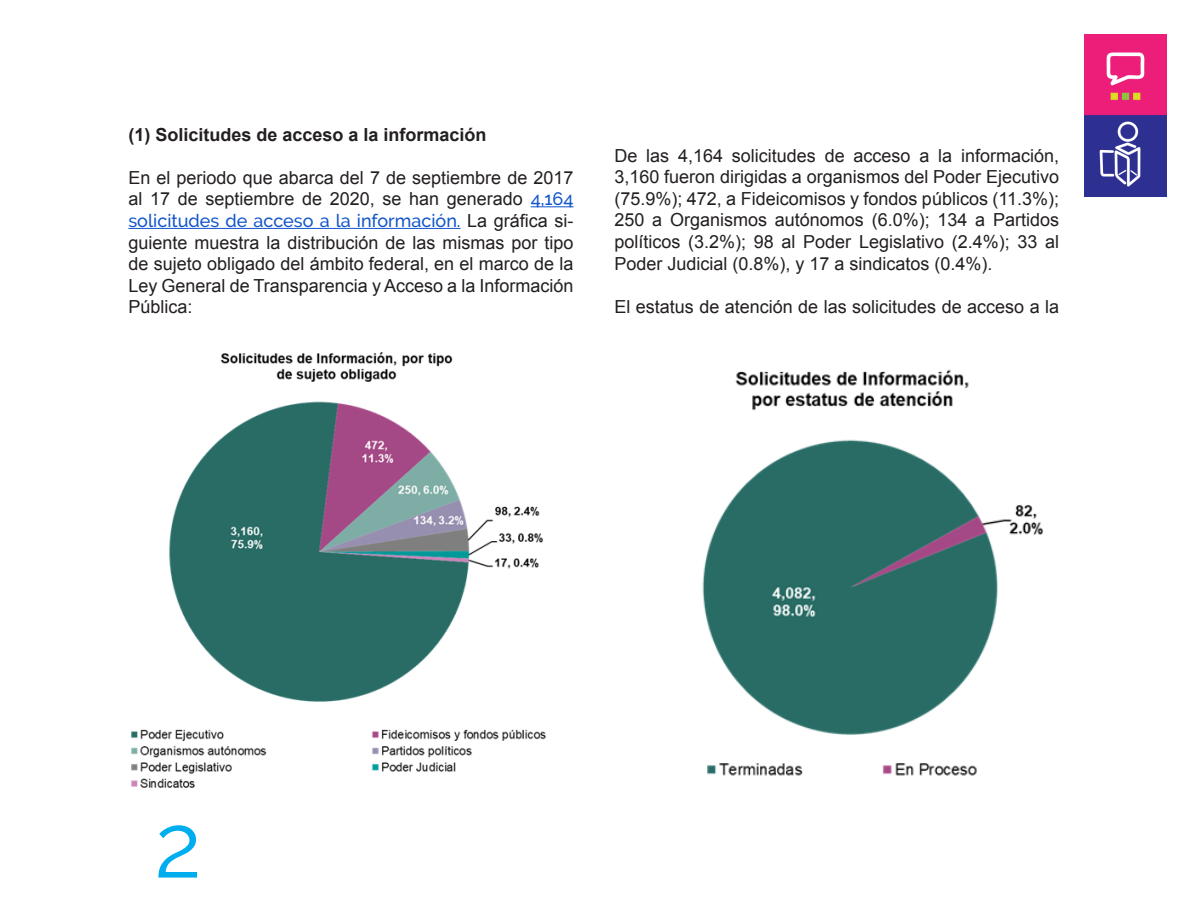
<style>
.page{position:relative;width:1188px;height:918px;background:#fff}
.page>*{position:absolute;margin:0;border:0;box-sizing:border-box;transform-origin:0 0}
.t1{font:90px "Raleway";color:#00aeef}
.t2{font:18px/21.6px "Arial";color:#231f20;text-align:justify}
.t3{font:700 18px "Arial";color:#231f20}
.s1{font-family:"Raleway";font-weight:500;color:#15c}
</style>
<div class="page">
<img style="left:1085px;top:34px;width:82px;height:162px">
<hr style="left:531px;top:206px;width:43px;height:1px;background:#15c">
<hr style="left:128px;top:228px;width:333px;height:1px;background:#15c">
<img style="left:131px;top:352px;width:415px;height:436px">
<img style="left:702px;top:369px;width:341px;height:407px">
<p class="t3" style="left:128px;top:122px;width:360px">(1) Solicitudes de acceso a la información</p>
<p class="t2" style="left:128px;top:167px;width:447px">En el periodo que abarca del 7 de septiembre de 2017 al 17 de septiembre de 2020, se han generado <span class="s1">4,164 solicitudes de acceso a la información.</span> La gráfica si&shy;guiente muestra la distribución de las mismas por tipo de sujeto obligado del ámbito federal, en el marco de la Ley General de Transparencia y Acceso a la Información Pública:</p>
<p class="t2" style="left:614px;top:145px;width:446px">De las 4,164 solicitudes de acceso a la información, 3,160 fueron dirigidas a organismos del Poder Ejecutivo (75.9%); 472, a Fideicomisos y fondos públicos (11.3%); 250 a Organismos autónomos (6.0%); 134 a Partidos políticos (3.2%); 98 al Poder Legislativo (2.4%); 33 al Poder Judicial (0.8%), y 17 a sindicatos (0.4%).</p>
<p class="t2" style="left:614px;top:296px;width:446px">El estatus de atención de las solicitudes de acceso a la</p>
<h1 class="t1" style="left:154px;top:794px;width:49px">2</h1>
</div>
